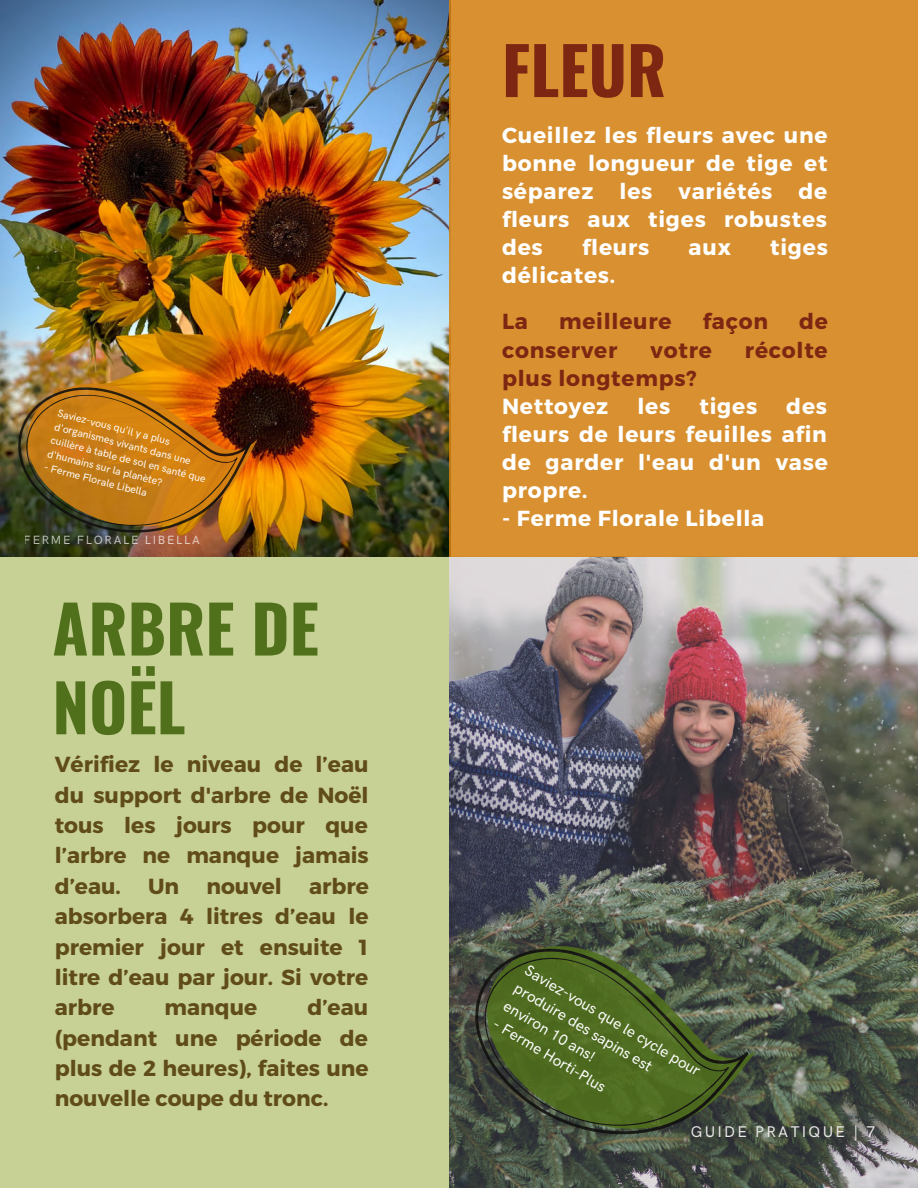
<style>
.page{position:relative;width:918px;height:1188px;background:#fff}
.page>*{position:absolute;margin:0;border:0;box-sizing:border-box;transform-origin:0 0}
.t1{font:700 65.4px/78.8px "Oswald";color:#50701b}
.t2{font:700 65.4px "Oswald";color:#7d2612}
.t3{font:700 21.75px/30.3px "Montserrat";color:#604c18;text-align:justify}
.t4{font:700 21.75px/28.2px "Montserrat";letter-spacing:.035em;color:#fff;text-align:justify}
.t5{font:700 21.75px "Montserrat";letter-spacing:.035em;color:#7d2612}
.t6{font:500 15.6px "HK Grotesk Pro";letter-spacing:.14em;color:#eae8e7}
.t7{font:500 15.3px/21px "HK Grotesk Pro";color:#fff}
.t8{font:500 12px "HK Grotesk Pro";letter-spacing:.14em;color:#fff}
.t9{font:500 10.35px/14px "HK Grotesk Pro";color:#fff}
</style>
<div class="page">
<div style="left:0;top:556px;width:459px;height:632px;background:#c7d095"></div>
<img style="left:450px;top:556px;width:468px;height:632px">
<svg style="left:455px;top:918px;width:312px;height:261px;background:#515a4b"></svg>
<svg style="left:449px;top:919px;width:310px;height:264px;background:#51584d"></svg>
<svg style="left:452px;top:928px;width:294px;height:245px;background:#495934"></svg>
<img style="left:0;top:0;width:450px;height:557px">
<div style="left:450px;top:0;width:468px;height:556px;background:#d89030"></div>
<svg style="left:11px;top:368px;width:252px;height:186px;background:#9b5f15"></svg>
<img style="left:3px;top:371px;width:254px;height:186px">
<img style="left:9px;top:378px;width:236px;height:175px">
<p class="t9" style="left:59px;top:407px;width:161px;rotate:14deg">Saviez-vous qu'il y a plus d'organismes vivants dans une cuillère à table de sol en santé que d'humains sur la planète?</p>
<p class="t9" style="left:46px;top:461px;width:107px;rotate:14deg">- Ferme Florale Libella</p>
<p class="t8" style="left:24px;top:533px;width:177px">FERME FLORALE LIBELLA</p>
<p class="t1" style="left:52px;top:587px;width:268px">ARBRE DE<br>NOËL</p>
<p class="t3" style="left:55px;top:748px;width:316px">Vérifiez le niveau de l’eau du support d'arbre de Noël tous les jours pour que l’arbre ne manque jamais d’eau. Un nouvel arbre absorbera 4 litres d’eau le premier jour et ensuite 1 litre d’eau par jour. Si votre arbre</p>
<p class="t3" style="left:55px;top:991px;width:315px;text-indent:253px">d’eau (pendant une période de plus de 2 heures), faites une nouvelle coupe du tronc.</p>
<p class="t3" style="left:165px;top:991px;width:94px">manque</p>
<p class="t2" style="left:502px;top:19px;width:166px">FLEUR</p>
<p class="t4" style="left:502px;top:120px;width:327px">Cueillez les fleurs avec une bonne longueur de tige et séparez les variétés de fleurs aux tiges robustes des</p>
<p class="t4" style="left:582px;top:232px;width:69px">fleurs</p>
<p class="t4" style="left:689px;top:232px;width:44px">aux</p>
<p class="t4" style="left:770px;top:232px;width:59px">tiges</p>
<p class="t4" style="left:502px;top:260px;width:115px">délicates.</p>
<p class="t5" style="left:502px;top:308px;width:28px">La</p>
<p class="t5" style="left:559px;top:308px;width:114px">meilleure</p>
<p class="t5" style="left:703px;top:308px;width:67px">façon</p>
<p class="t5" style="left:799px;top:308px;width:30px">de</p>
<p class="t5" style="left:502px;top:336px;width:117px">conserver</p>
<p class="t5" style="left:651px;top:336px;width:63px">votre</p>
<p class="t5" style="left:745px;top:336px;width:84px">récolte</p>
<p class="t5" style="left:502px;top:364px;width:196px">plus longtemps?</p>
<p class="t4" style="left:502px;top:391px;width:108px">Nettoyez</p>
<p class="t4" style="left:637px;top:391px;width:34px">les</p>
<p class="t4" style="left:699px;top:391px;width:59px">tiges</p>
<p class="t4" style="left:502px;top:391px;width:327px;text-indent:284px">des fleurs de leurs feuilles afin de garder l'eau d'un vase propre.</p>
<p class="t4" style="left:502px;top:503px;width:264px">- Ferme Florale Libella</p>
<p class="t7" style="left:532px;top:960px;width:203px;rotate:31deg">Saviez-vous que le cycle pour produire des sapins est</p>
<p class="t7" style="left:510px;top:996px;width:106px;rotate:31deg">environ 10 ans!</p>
<p class="t7" style="left:499px;top:1014px;width:130px;rotate:31deg">- Ferme Horti-Plus</p>
<p class="t6" style="left:691px;top:1123px;width:186px">GUIDE PRATIQUE | 7</p>
</div>
